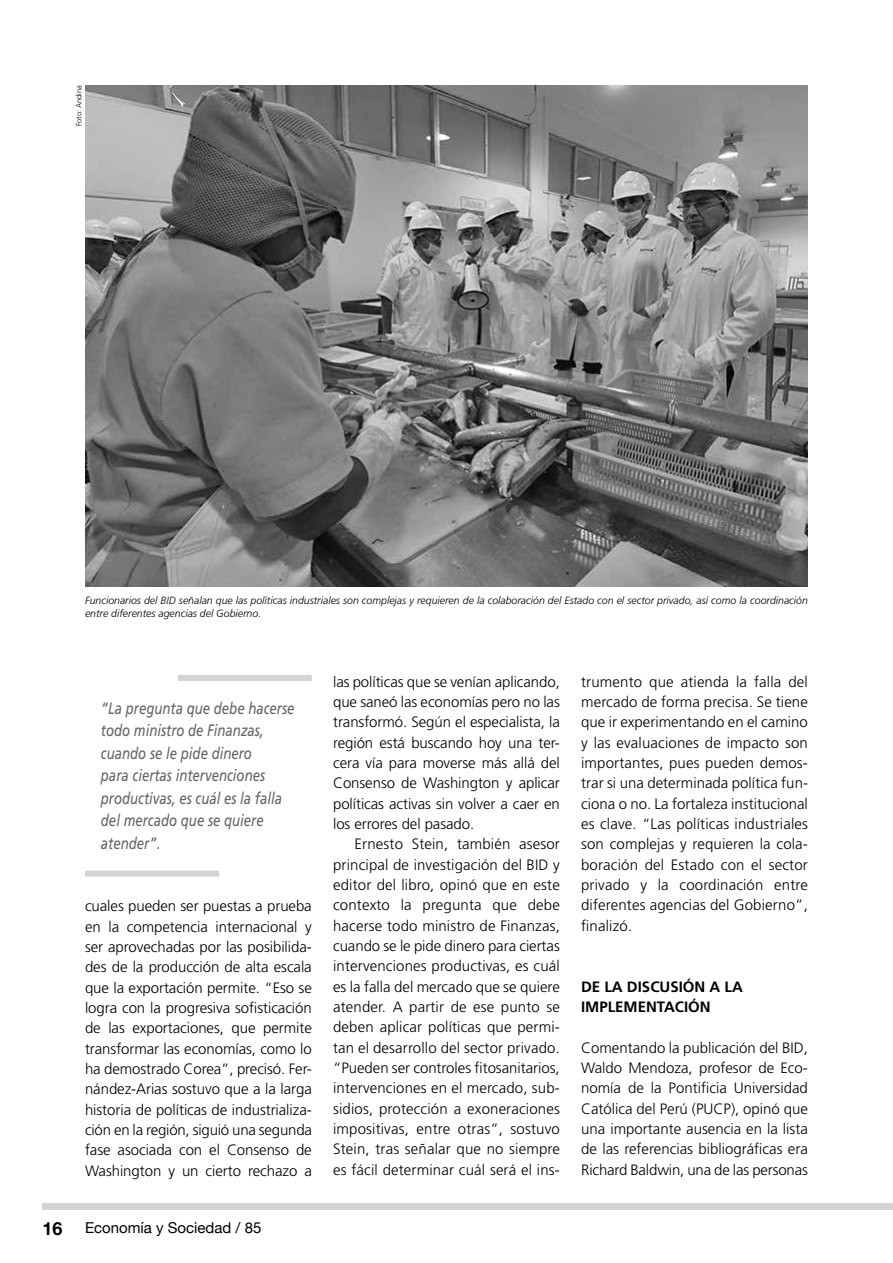
<style>
.page{position:relative;width:893px;height:1263px;background:#fff}
.page>*{position:absolute;margin:0;border:0;box-sizing:border-box;transform-origin:0 0}
.t1{font:700 18px "Helvetica Neue";color:#000}
.t2{font:italic 16.5px/22.5px "Frutiger";color:#636466;scale:.8 1}
.t3{font:300 15px/20.2px "Frutiger";letter-spacing:-.005em;color:#000;text-align:justify}
.t4{font:700 15px/20.4px "Frutiger";color:#000}
.t5{font:15px "Helvetica Neue";color:#000}
.t6{font:italic 300 10.5px/13.5px "Frutiger";color:#000}
.t7{font:300 7.5px "Frutiger";color:#000}
</style>
<div class="page">
<div style="left:43px;top:1203px;width:850px;height:7px;background:#d1d3d4"></div>
<div style="left:85px;top:871px;width:134px;height:6px;background:#d1d3d4"></div>
<div style="left:178px;top:675px;width:134px;height:6px;background:#d1d3d4"></div>
<img style="left:85px;top:85px;width:722px;height:502px">
<p class="t7" style="left:75px;top:126px;width:43px;rotate:-90deg">Foto: Andina</p>
<p class="t6" style="left:85px;top:593px;width:724px">Funcionarios del BID señalan que las políticas industriales son complejas y requieren de la colaboración del Estado con el sector privado, así como la coordinación entre diferentes agencias del Gobierno.</p>
<p class="t2" style="left:101px;top:697px;width:244px">“La pregunta que debe hacerse todo ministro de Finanzas, cuando se le pide dinero<br>para ciertas intervenciones productivas, es cuál es la falla del mercado que se quiere atender”.</p>
<p class="t3" style="left:85px;top:896px;width:228px">cuales pueden ser puestas a prueba en la competencia internacional y ser aprovechadas por las posibilida&shy;des de la producción de alta escala que la exportación permite. “Eso se logra con la progresiva sofisticación de las exportaciones, que permite transformar las economías, como lo ha demostrado Corea”, precisó. Fer&shy;nández-Arias sostuvo que a la larga historia de políticas de industrializa&shy;ción en la región, siguió una segunda fase asociada con el Consenso de Washington y un cierto rechazo a</p>
<p class="t1" style="left:43px;top:1217px;width:22px">16</p>
<p class="t5" style="left:85px;top:1218px;width:178px">Economía y Sociedad / 85</p>
<p class="t3" style="left:333px;top:671px;width:228px">las políticas que se venían aplicando, que saneó las economías pero no las transformó. Según el especialista, la región está buscando hoy una ter&shy;cera vía para moverse más allá del Consenso de Washington y aplicar políticas activas sin volver a caer en los errores del pasado.</p>
<p class="t3" style="left:333px;top:834px;width:228px;text-indent:21px">Ernesto Stein, también asesor principal de investigación del BID y editor del libro, opinó que en este contexto la pregunta que debe hacerse todo ministro de Finanzas, cuando se le pide dinero para ciertas intervenciones productivas, es cuál es la falla del mercado que se quiere atender. A partir de ese punto se deben aplicar políticas que permi&shy;tan el desarrollo del sector privado. “Pueden ser controles fitosanitarios, intervenciones en el mercado, sub&shy;sidios, protección a exoneraciones impositivas, entre otras”, sostuvo Stein, tras señalar que no siempre es fácil determinar cuál será el ins-</p>
<p class="t3" style="left:581px;top:671px;width:228px">trumento que atienda la falla del mercado de forma precisa. Se tiene que ir experimentando en el camino y las evaluaciones de impacto son importantes, pues pueden demos&shy;trar si una determinada política fun&shy;ciona o no. La fortaleza institucional es clave. “Las políticas industriales son complejas y requieren la cola&shy;boración del Estado con el sector privado y la coordinación entre diferentes agencias del Gobierno”, finalizó.</p>
<p class="t4" style="left:581px;top:976px;width:163px">DE LA DISCUSIÓN A LA<br>IMPLEMENTACIÓN</p>
<p class="t3" style="left:581px;top:1037px;width:228px">Comentando la publicación del BID, Waldo Mendoza, profesor de Eco&shy;nomía de la Pontificia Universidad Católica del Perú (PUCP), opinó que una importante ausencia en la lista de las referencias bibliográficas era Richard Baldwin, una de las personas</p>
</div>
